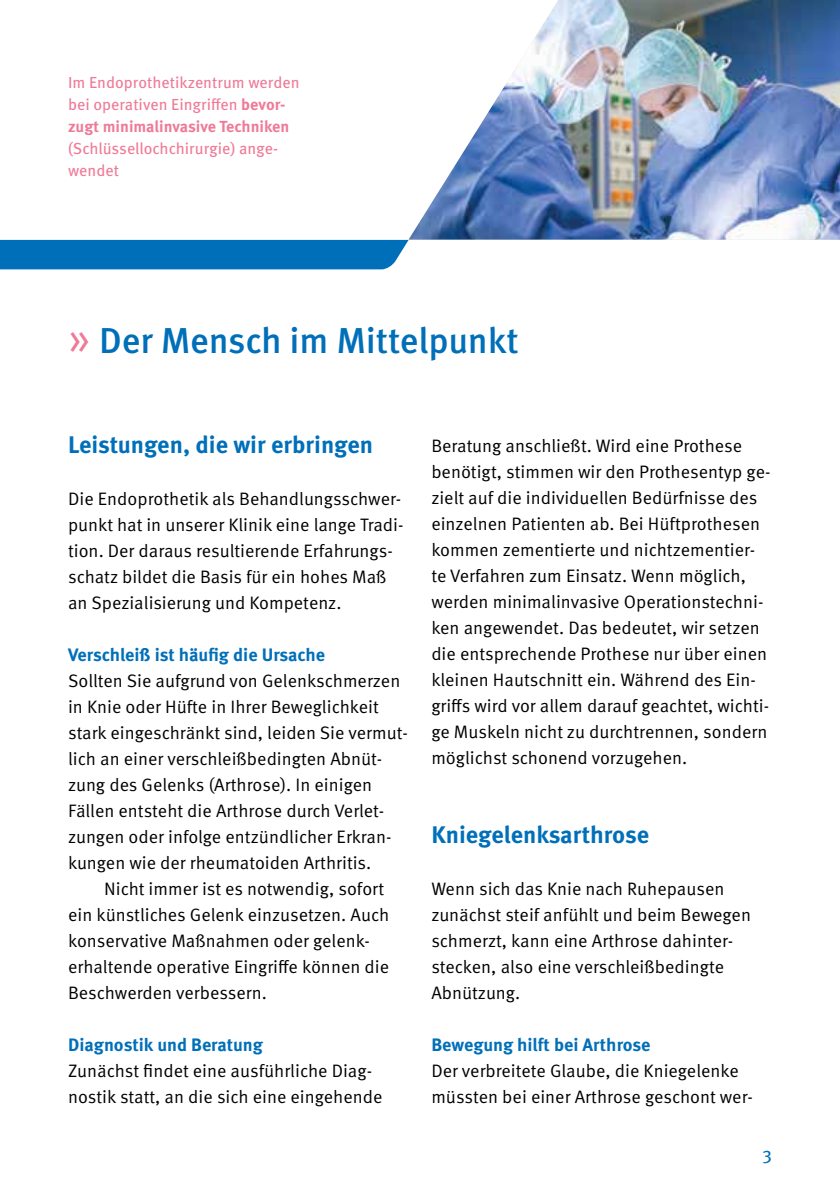
<style>
.page{position:relative;width:840px;height:1191px;background:#fff}
.page>*{position:absolute;margin:0;border:0;box-sizing:border-box;transform-origin:0 0}
.t1{font:500 36px "Meta Pro";letter-spacing:-.005em;color:#006fb9}
.t2{font:700 24px "Meta Pro";color:#006fb9}
.t3{font:18px/26px "Meta Pro";color:#000}
.t4{font:700 18px "Meta Pro";color:#006fb9}
.t5{font:18px "Meta Pro";color:#006fb9}
.t6{font:16px/22px "Meta Pro";color:#ef7a97}
.s1{font-weight:700}
.s2{font-weight:400;font-size:46px;color:#ef7a97}
</style>
<div class="page">
<img style="left:408px;top:0;width:431px;height:240px">
<div style="left:0;top:240px;width:408px;height:29px;background:#006fb9"></div>
<p class="t6" style="left:68px;top:72px;width:233px">Im Endoprothetikzentrum werden bei operativen Eingriffen <span class="s1">bevor&shy;zugt minimalinvasive Techniken</span></p>
<p class="t6" style="left:68px;top:138px;width:211px">(Schlüssellochchirurgie) ange&shy;wendet</p>
<h1 class="t1" style="left:68px;top:318px;width:452px"><span class="s2">»</span> Der Mensch im Mittelpunkt</h1>
<h2 class="t2" style="left:68px;top:429px;width:306px">Leistungen, die wir erbringen</h2>
<p class="t3" style="left:68px;top:485px;width:336px">Die Endoprothetik als Behandlungsschwer&shy;punkt hat in unserer Klinik eine lange Tradi&shy;tion. Der daraus resultierende Erfahrungs&shy;schatz bildet die Basis für ein hohes Maß an Spezialisierung und Kompetenz.</p>
<p class="t4" style="left:68px;top:643px;width:258px">Verschleiß ist häufig die Ursache</p>
<p class="t3" style="left:68px;top:667px;width:341px">Sollten Sie aufgrund von Gelenkschmerzen in Knie oder Hüfte in Ihrer Beweglichkeit stark eingeschränkt sind, leiden Sie vermut&shy;lich an einer verschleißbedingten Abnüt&shy;zung des Gelenks (Arthrose). In einigen Fällen entsteht die Arthrose durch Verlet&shy;zungen oder infolge entzündlicher Erkran&shy;kungen wie der rheumatoiden Arthritis.</p>
<p class="t3" style="left:68px;top:875px;width:322px;text-indent:36px">Nicht immer ist es notwendig, sofort ein künstliches Gelenk einzusetzen. Auch konservative Maßnahmen oder gelenk&shy;erhaltende operative Eingriffe können die Beschwerden verbessern.</p>
<p class="t4" style="left:68px;top:1033px;width:196px">Diagnostik und Beratung</p>
<p class="t3" style="left:68px;top:1057px;width:316px">Zunächst findet eine ausführliche Diag&shy;nostik statt, an die sich eine eingehende</p>
<p class="t3" style="left:431px;top:433px;width:340px">Beratung anschließt. Wird eine Prothese benötigt, stimmen wir den Prothesentyp ge&shy;zielt auf die individuellen Bedürfnisse des einzelnen Patienten ab. Bei Hüftprothesen kommen zementierte und nichtzementier&shy;te Verfahren zum Einsatz. Wenn möglich, werden minimalinvasive Operationstechni&shy;ken angewendet. Das bedeutet, wir setzen die entsprechende Prothese nur über einen kleinen Hautschnitt ein. Während des Ein&shy;griffs wird vor allem darauf geachtet, wichti&shy;ge Muskeln nicht zu durchtrennen, sondern möglichst schonend vorzugehen.</p>
<h2 class="t2" style="left:431px;top:819px;width:219px">Kniegelenksarthrose</h2>
<p class="t3" style="left:431px;top:875px;width:321px">Wenn sich das Knie nach Ruhepausen zunächst steif anfühlt und beim Bewegen schmerzt, kann eine Arthrose dahinter&shy;stecken, also eine verschleißbedingte Abnützung.</p>
<p class="t4" style="left:431px;top:1033px;width:220px">Bewegung hilft bei Arthrose</p>
<p class="t3" style="left:431px;top:1057px;width:323px">Der verbreitete Glaube, die Kniegelenke müssten bei einer Arthrose geschont wer-</p>
<p class="t5" style="left:762px;top:1142px;width:11px">3</p>
</div>
